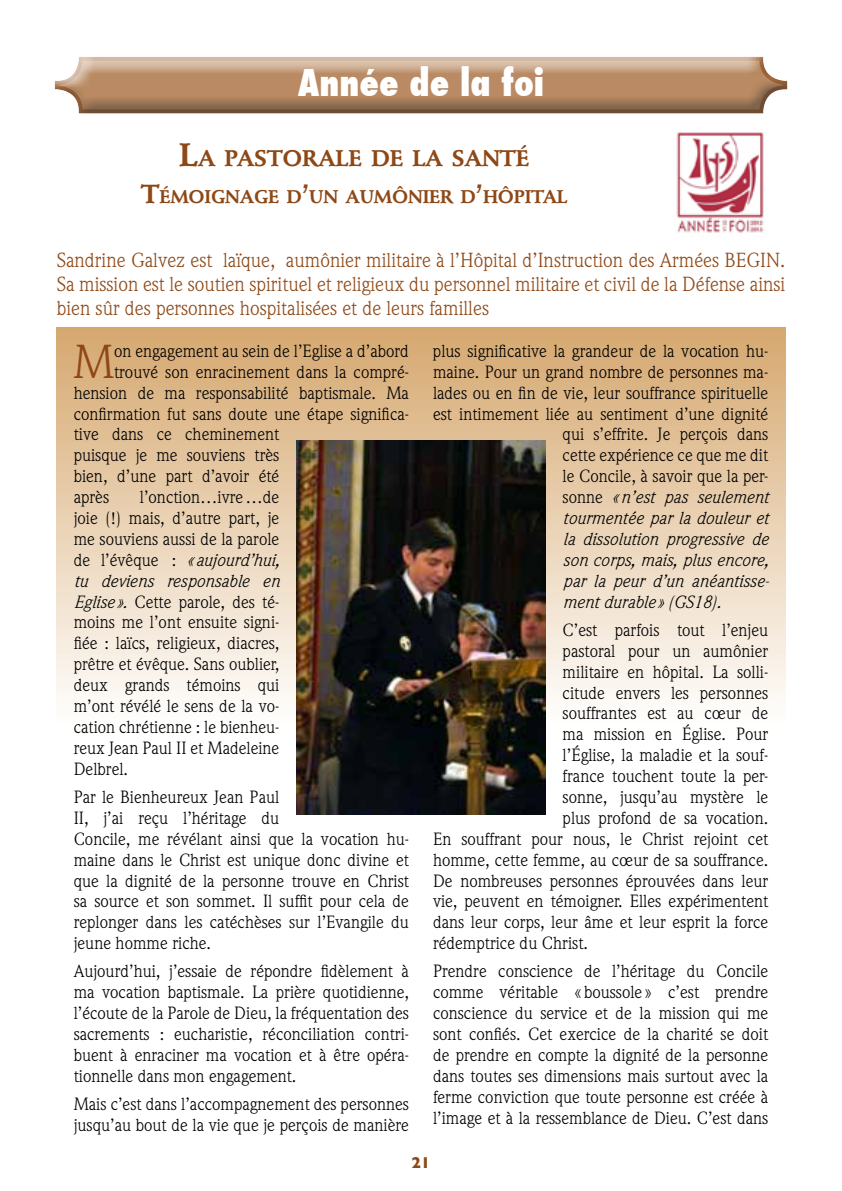
<style>
.page{position:relative;width:842px;height:1191px;background:#fff}
.page>*{position:absolute;margin:0;border:0;box-sizing:border-box;transform-origin:0 0}
.t1{font:46.8px "Weidemann Std";color:#8e4816}
.t2{font:800 condensed 36px "Futura";color:#fff}
.t3{font:700 22.4px "Stempel Schneidler Std";letter-spacing:-.015em;color:#8e4816}
.t4{font:20px/24px "Weidemann Std";color:#8e4816;text-align:justify}
.t5{font:700 18.2px "Stempel Schneidler Std";letter-spacing:-.015em;color:#8e4816}
.t6{font:17.4px/20.8px "Weidemann Std";color:#000;text-align:justify}
.t7{font:italic 17.4px "Weidemann Std";color:#000}
.t8{font:700 16px "Gill Sans";color:#8e4816}
.s1{font-size:32px}
.s2{font-size:26px}
.s3{font-style:italic}
.s4{font-style:normal}
</style>
<div class="page">
<div style="left:53px;top:55px;width:736px;height:60px;background:#000;opacity:.39"></div>
<svg style="left:57px;top:327px;width:728px;height:371px;background:#e6cbaa"></svg>
<img style="left:296px;top:441px;width:250px;height:374px">
<img style="left:676px;top:132px;width:88px;height:101px">
<h2 class="t2" style="left:298px;top:58px;width:248px">Année de la foi</h2>
<p class="t3" style="left:179px;top:145px;width:352px"><span class="s1">L</span>A PASTORALE DE LA SANTÉ</p>
<p class="t5" style="left:141px;top:186px;width:428px"><span class="s2">T</span>ÉMOIGNAGE D<span class="s2">’</span>UN AUMÔNIER D<span class="s2">’</span>HÔPITAL</p>
<p class="t4" style="left:57px;top:247px;width:730px">Sandrine Galvez est laïque, aumônier militaire à l’Hôpital d’Instruction des Armées BEGIN.<br>Sa mission est le soutien spirituel et religieux du personnel militaire et civil de la Défense ainsi bien sûr des personnes hospitalisées et de leurs familles</p>
<h1 class="t1" style="left:73px;top:334px;width:42px">M</h1>
<p class="t6" style="left:114px;top:340px;width:296px">on engagement au sein de l’Eglise a d’abord</p>
<p class="t6" style="left:114px;top:361px;width:296px">trouvé son enracinement dans la compré-</p>
<p class="t6" style="left:74px;top:382px;width:337px">hension de ma responsabilité baptismale. Ma</p>
<p class="t6" style="left:74px;top:403px;width:337px">confirmation fut sans doute une étape significa-</p>
<p class="t6" style="left:74px;top:424px;width:207px">tive dans ce cheminement</p>
<p class="t6" style="left:74px;top:445px;width:207px">puisque je me souviens très</p>
<p class="t6" style="left:74px;top:466px;width:207px">bien, d’une part d’avoir été</p>
<p class="t6" style="left:74px;top:486px;width:37px">après</p>
<p class="t6" style="left:74px;top:486px;width:207px;text-indent:66px">l’onction…ivre…de joie (!) mais, d’autre part, je me souviens aussi de la parole de l’évêque : <span class="s3">« aujourd’hui, tu deviens responsable en Eglise ».</span> Cette parole, des té&shy;moins me l’ont ensuite signi&shy;fiée : laïcs, religieux, diacres, prêtre et évêque. Sans oublier, deux grands témoins qui m’ont révélé le sens de la vo&shy;cation chrétienne : le bienheu&shy;reux Jean Paul II et Madeleine Delbrel.</p>
<p class="t6" style="left:74px;top:786px;width:337px;text-align:left">Par le Bienheureux Jean Paul<br>II, j’ai reçu l’héritage du<br>Concile, me révélant ainsi que la vocation hu&shy;maine dans le Christ est unique donc divine et que la dignité de la personne trouve en Christ sa source et son sommet. Il suffit pour cela de replonger dans les catéchèses sur l’Evangile du jeune homme riche.</p>
<p class="t6" style="left:74px;top:961px;width:337px">Aujourd’hui, j’essaie de répondre fidèlement à ma vocation baptismale. La prière quotidienne, l’écoute de la Parole de Dieu, la fréquentation des sacrements : eucharistie, réconciliation contri&shy;buent à enraciner ma vocation et à être opéra&shy;tionnelle dans mon engagement.</p>
<p class="t6" style="left:74px;top:1093px;width:337px">Mais c’est dans l’accompagnement des personnes jusqu’au bout de la vie que je perçois de manière</p>
<p class="t6" style="left:433px;top:340px;width:337px">plus significative la grandeur de la vocation hu-</p>
<p class="t6" style="left:433px;top:361px;width:337px">maine. Pour un grand nombre de personnes ma-</p>
<p class="t6" style="left:433px;top:382px;width:337px">lades ou en fin de vie, leur souffrance spirituelle</p>
<p class="t6" style="left:433px;top:403px;width:337px">est intimement liée au sentiment d’une dignité</p>
<p class="t6" style="left:563px;top:424px;width:207px">qui s’effrite. Je perçois dans</p>
<p class="t6" style="left:563px;top:445px;width:207px">cette expérience ce que me dit</p>
<p class="t6" style="left:563px;top:466px;width:207px">le Concile, à savoir que la per-</p>
<p class="t7" style="left:563px;top:487px;width:207px"><span class="s4">sonne</span> «n’est pas seulement</p>
<p class="t7" style="left:563px;top:507px;width:207px">tourmentée par la douleur et</p>
<p class="t7" style="left:563px;top:528px;width:207px">la dissolution progressive de</p>
<p class="t7" style="left:563px;top:549px;width:207px">son corps, mais, plus encore,</p>
<p class="t7" style="left:563px;top:570px;width:208px">par la peur d’un anéantisse-</p>
<p class="t7" style="left:563px;top:591px;width:160px">ment durable » (GS18).</p>
<p class="t6" style="left:563px;top:619px;width:207px">C’est parfois tout l’enjeu</p>
<p class="t6" style="left:563px;top:640px;width:207px">pastoral pour un aumônier</p>
<p class="t6" style="left:563px;top:661px;width:207px">militaire en hôpital. La solli-</p>
<p class="t6" style="left:563px;top:682px;width:207px">citude envers les personnes</p>
<p class="t6" style="left:563px;top:703px;width:207px">souffrantes est au cœur de</p>
<p class="t6" style="left:563px;top:723px;width:207px">ma mission en Église. Pour</p>
<p class="t6" style="left:563px;top:744px;width:207px">l’Église, la maladie et la souf-</p>
<p class="t6" style="left:563px;top:765px;width:207px">france touchent toute la per-</p>
<p class="t6" style="left:563px;top:786px;width:207px">sonne, jusqu’au mystère le</p>
<p class="t6" style="left:563px;top:807px;width:207px">plus profond de sa vocation.</p>
<p class="t6" style="left:433px;top:828px;width:337px">En souffrant pour nous, le Christ rejoint cet</p>
<p class="t6" style="left:433px;top:849px;width:337px">homme, cette femme, au cœur de sa souffrance.</p>
<p class="t6" style="left:433px;top:870px;width:337px">De nombreuses personnes éprouvées dans leur</p>
<p class="t6" style="left:433px;top:891px;width:337px">vie, peuvent en témoigner. Elles expérimentent</p>
<p class="t6" style="left:433px;top:911px;width:337px">dans leur corps, leur âme et leur esprit la force</p>
<p class="t6" style="left:433px;top:932px;width:156px">rédemptrice du Christ.</p>
<p class="t6" style="left:433px;top:961px;width:337px">Prendre conscience de l’héritage du Concile comme véritable « boussole » c’est prendre conscience du service et de la mission qui me sont confiés. Cet exercice de la charité se doit de prendre en compte la dignité de la personne dans toutes ses dimensions mais surtout avec la ferme conviction que toute personne est créée à l’image et à la ressemblance de Dieu. C’est dans</p>
<p class="t8" style="left:411px;top:1153px;width:21px">21</p>
</div>
